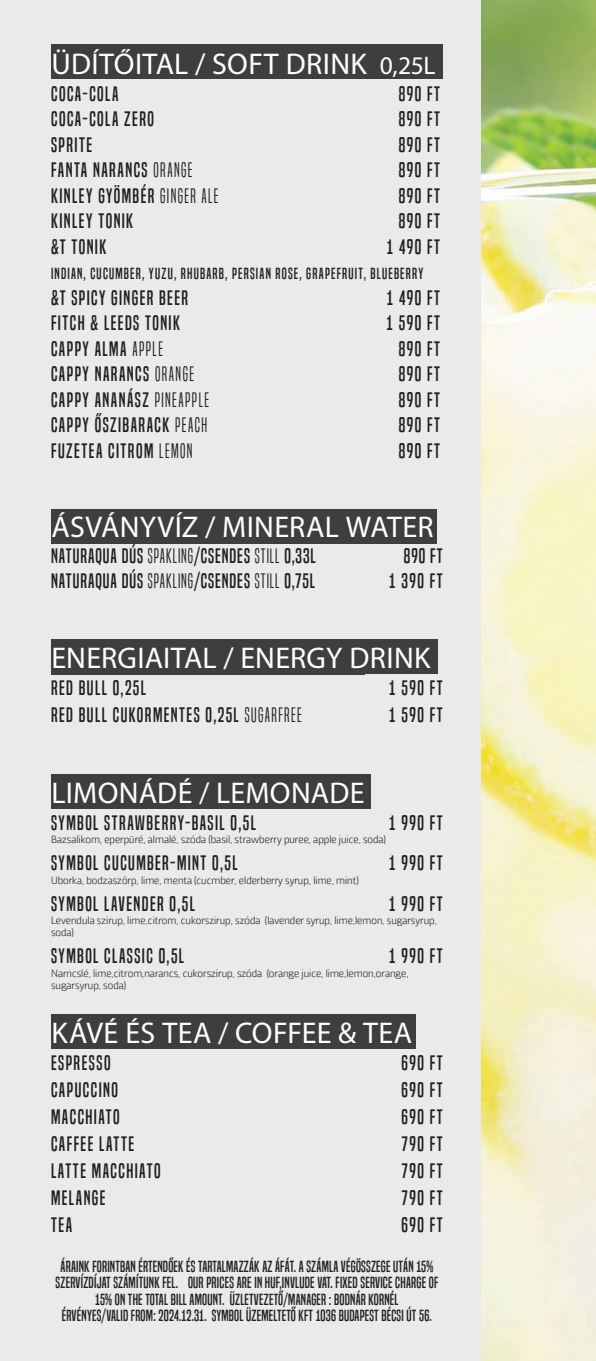
<style>
.page{position:relative;width:596px;height:1361px;background:#fff}
.page>*{position:absolute;margin:0;border:0;box-sizing:border-box;transform-origin:0 0}
.t1{font:30px "Myriad Pro";letter-spacing:.01em;color:#fff}
.t2{font:19.5px "Built Titling Rg";letter-spacing:.075em;color:#231f20}
.t3{font:19.5px "Built Titling Rg";letter-spacing:.05em;color:#231f20}
.t4{font:19.5px "Built Titling Rg";letter-spacing:.045em;color:#231f20}
.t5{font:15px/16.5px "Built Titling Rg";letter-spacing:.015em;color:#231f20;text-align:center}
.t6{font:15px "Built Titling Rg";letter-spacing:.08em;color:#231f20}
.t7{font:10.5px/12px "Torcao W01 Nml Bk";color:#231f20}
.s1{font-size:25.5px}
.s2{font-family:"Built Titling Lt"}
</style>
<div class="page">
<div style="left:0;top:0;width:595px;height:1361px;background:#eaeaeb"></div>
<img style="left:481px;top:0;width:114px;height:1361px">
<div style="left:51px;top:510px;width:386px;height:34px;background:#3e3e3f"></div>
<div style="left:51px;top:44px;width:391px;height:34px;background:#3e3e3f"></div>
<div style="left:51px;top:640px;width:313px;height:34px;background:#3e3e3f"></div>
<div style="left:51px;top:774px;width:319px;height:34px;background:#3e3e3f"></div>
<div style="left:51px;top:1014px;width:364px;height:34px;background:#3e3e3f"></div>
<div style="left:51px;top:639px;width:386px;height:34px;background:#3e3e3f"></div>
<h1 class="t1" style="left:51px;top:45px;width:385px">ÜDÍTŐITAL / SOFT DRINK <span class="s1">0,25L</span></h1>
<p class="t2" style="left:51px;top:82px;width:69px">COCA-COLA</p>
<p class="t2" style="left:398px;top:82px;width:43px">890 FT</p>
<p class="t2" style="left:51px;top:107px;width:104px">COCA-COLA ZERO</p>
<p class="t2" style="left:398px;top:107px;width:43px">890 FT</p>
<p class="t2" style="left:51px;top:133px;width:43px">SPRITE</p>
<p class="t2" style="left:398px;top:133px;width:43px">890 FT</p>
<p class="t2" style="left:51px;top:158px;width:143px">FANTA NARANCS <span class="s2">ORANGE</span></p>
<p class="t2" style="left:398px;top:158px;width:43px">890 FT</p>
<p class="t2" style="left:51px;top:184px;width:169px">KINLEY GYÖMBÉR <span class="s2">GINGER ALE</span></p>
<p class="t2" style="left:398px;top:184px;width:43px">890 FT</p>
<p class="t2" style="left:51px;top:209px;width:84px">KINLEY TONIK</p>
<p class="t2" style="left:398px;top:209px;width:43px">890 FT</p>
<p class="t2" style="left:51px;top:235px;width:57px">&amp;T TONIK</p>
<p class="t2" style="left:386px;top:235px;width:55px">1 490 FT</p>
<p class="t6" style="left:51px;top:265px;width:373px">INDIAN, CUCUMBER, YUZU, RHUBARB, PERSIAN ROSE, GRAPEFRUIT, BLUEBERRY</p>
<p class="t2" style="left:51px;top:286px;width:138px">&amp;T SPICY GINGER BEER</p>
<p class="t2" style="left:386px;top:286px;width:55px">1 490 FT</p>
<p class="t2" style="left:51px;top:311px;width:130px">FITCH &amp; LEEDS TONIK</p>
<p class="t2" style="left:386px;top:311px;width:55px">1 590 FT</p>
<p class="t2" style="left:51px;top:337px;width:113px">CAPPY ALMA <span class="s2">APPLE</span></p>
<p class="t2" style="left:398px;top:337px;width:43px">890 FT</p>
<p class="t2" style="left:51px;top:362px;width:144px">CAPPY NARANCS <span class="s2">ORANGE</span></p>
<p class="t2" style="left:398px;top:362px;width:43px">890 FT</p>
<p class="t2" style="left:51px;top:388px;width:159px">CAPPY ANANÁSZ <span class="s2">PINEAPPLE</span></p>
<p class="t2" style="left:398px;top:388px;width:43px">890 FT</p>
<p class="t2" style="left:51px;top:413px;width:157px">CAPPY ŐSZIBARACK <span class="s2">PEACH</span></p>
<p class="t2" style="left:398px;top:413px;width:43px">890 FT</p>
<p class="t2" style="left:51px;top:439px;width:143px">FUZETEA CITROM <span class="s2">LEMON</span></p>
<p class="t2" style="left:398px;top:439px;width:43px">890 FT</p>
<h1 class="t1" style="left:51px;top:508px;width:383px">ÁSVÁNYVÍZ / MINERAL WATER</h1>
<p class="t3" style="left:51px;top:544px;width:266px">NATURAQUA DÚS <span class="s2">SPAKLING</span>/CSENDES <span class="s2">STILL</span> 0,33L</p>
<p class="t2" style="left:403px;top:544px;width:40px">890 FT</p>
<p class="t4" style="left:51px;top:569px;width:265px">NATURAQUA DÚS <span class="s2">SPAKLING</span>/CSENDES <span class="s2">STILL</span> 0,75L</p>
<p class="t2" style="left:389px;top:569px;width:55px">1 390 FT</p>
<h1 class="t1" style="left:51px;top:639px;width:380px">ENERGIAITAL / ENERGY DRINK</h1>
<p class="t2" style="left:51px;top:676px;width:96px">RED BULL 0,25L</p>
<p class="t2" style="left:389px;top:676px;width:55px">1 590 FT</p>
<p class="t2" style="left:51px;top:703px;width:252px">RED BULL CUKORMENTES 0,25L <span class="s2">SUGARFREE</span></p>
<p class="t2" style="left:389px;top:703px;width:55px">1 590 FT</p>
<h1 class="t1" style="left:51px;top:774px;width:314px">LIMONÁDÉ / LEMONADE</h1>
<p class="t2" style="left:51px;top:811px;width:206px">SYMBOL STRAWBERRY-BASIL 0,5L</p>
<p class="t2" style="left:389px;top:811px;width:55px">1 990 FT</p>
<p class="t7" style="left:51px;top:833px;width:336px">Bazsalikom, eperpüré, almalé, szóda (basil, strawberry puree, apple juice, soda)</p>
<p class="t2" style="left:51px;top:851px;width:188px">SYMBOL CUCUMBER-MINT 0,5L</p>
<p class="t2" style="left:389px;top:851px;width:55px">1 990 FT</p>
<p class="t7" style="left:51px;top:874px;width:309px">Uborka, bodzaszörp, lime, menta (cucmber, elderberry syrup, lime, mint)</p>
<p class="t2" style="left:51px;top:892px;width:145px">SYMBOL LAVENDER 0,5L</p>
<p class="t2" style="left:389px;top:892px;width:55px">1 990 FT</p>
<p class="t7" style="left:51px;top:914px;width:387px">Levendula szirup, lime,citrom, cukorszirup, szóda (lavender syrup, lime,lemon, sugarsyrup, soda)</p>
<p class="t2" style="left:51px;top:944px;width:134px">SYMBOL CLASSIC 0,5L</p>
<p class="t2" style="left:389px;top:944px;width:55px">1 990 FT</p>
<p class="t7" style="left:51px;top:967px;width:359px">Narncslé, lime,citrom,narancs, cukorszirup, szóda (orange juice, lime,lemon,orange, sugarsyrup, soda)</p>
<h1 class="t1" style="left:51px;top:1014px;width:362px">KÁVÉ ÉS TEA / COFFEE &amp; TEA</h1>
<p class="t2" style="left:51px;top:1051px;width:61px">ESPRESSO</p>
<p class="t2" style="left:401px;top:1051px;width:43px">690 FT</p>
<p class="t2" style="left:51px;top:1078px;width:68px">CAPUCCINO</p>
<p class="t2" style="left:401px;top:1078px;width:43px">690 FT</p>
<p class="t2" style="left:51px;top:1105px;width:70px">MACCHIATO</p>
<p class="t2" style="left:401px;top:1105px;width:43px">690 FT</p>
<p class="t2" style="left:51px;top:1132px;width:85px">CAFFEE LATTE</p>
<p class="t2" style="left:401px;top:1132px;width:43px">790 FT</p>
<p class="t2" style="left:51px;top:1159px;width:111px">LATTE MACCHIATO</p>
<p class="t2" style="left:401px;top:1159px;width:43px">790 FT</p>
<p class="t2" style="left:51px;top:1186px;width:56px">MELANGE</p>
<p class="t2" style="left:401px;top:1186px;width:43px">790 FT</p>
<p class="t2" style="left:51px;top:1213px;width:22px">TEA</p>
<p class="t2" style="left:401px;top:1213px;width:43px">690 FT</p>
<p class="t5" style="left:56px;top:1258px;width:384px">ÁRAINK FORINTBAN ÉRTENDŐEK ÉS TARTALMAZZÁK AZ ÁFÁT. A SZÁMLA VÉGÖSSZEGE UTÁN 15% SZERVÍZDÍJAT SZÁMÍTUNK FEL. OUR PRICES ARE IN HUF,INVLUDE VAT. FIXED SERVICE CHARGE OF 15% ON THE TOTAL BILL AMOUNT. ÜZLETVEZETŐ/MANAGER : BODNÁR KORNÉL<br>ÉRVÉNYES/VALID FROM: 2024.12.31. SYMBOL ÜZEMELTETŐ KFT 1036 BUDAPEST BÉCSI ÚT 56.</p>
</div>
